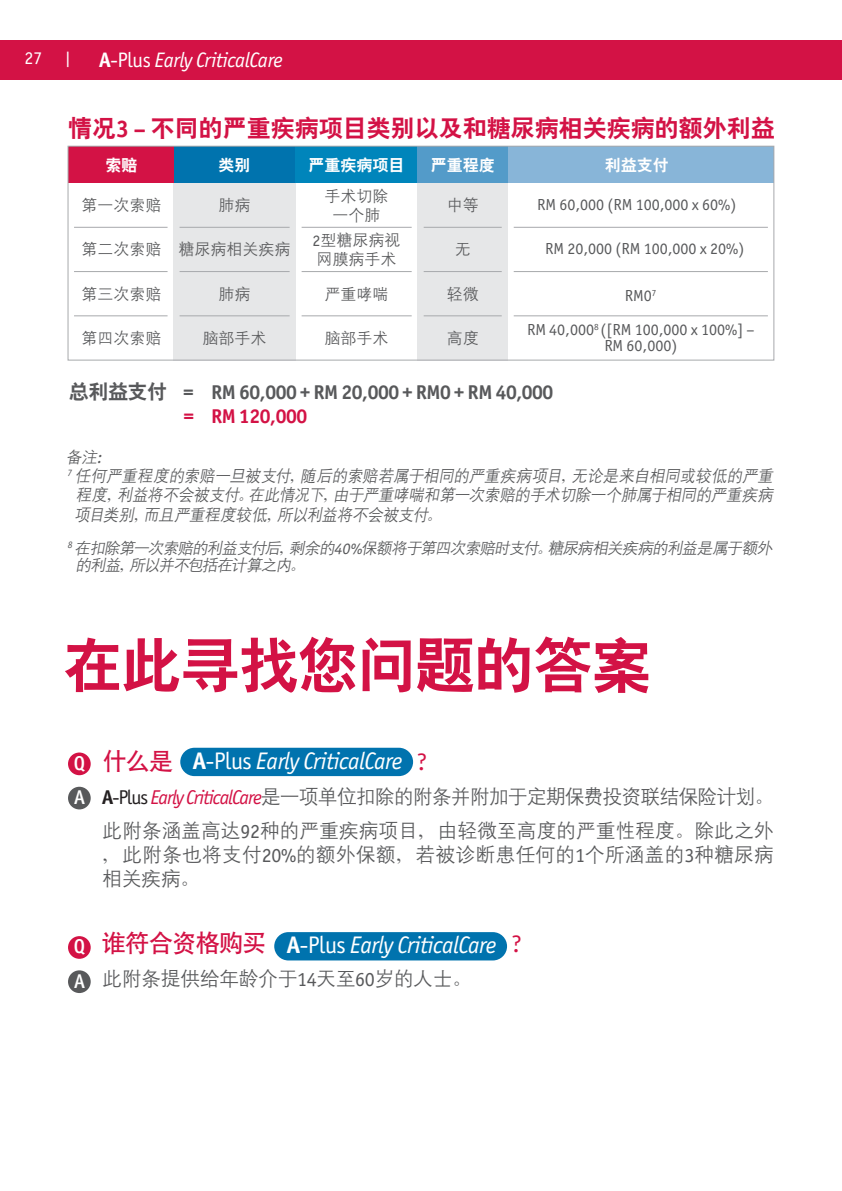
<style>
.page{position:relative;width:842px;height:1191px;background:#fff}
.page>*{position:absolute;margin:0;border:0;box-sizing:border-box;transform-origin:0 0}
.t1{font:60px "Heiti CSEG Bold GB";letter-spacing:-.02em;color:#d31245}
.t2{font:italic 24px "Officina Sans ITC Pro";letter-spacing:-.02em;color:#fff}
.t3{font:24px "Heiti CSEG Bold GB";color:#d31245}
.t4{font:24px "Heiti CSEG Medium GB";letter-spacing:-.025em;color:#d31245}
.t5{font:24px "Officina Sans ITC Pro";color:#d31245}
.t6{font:italic 21px "Officina Sans ITC Pro";letter-spacing:-.02em;color:#fff}
.t7{font:20px/34px "Denshan CSEG Medium GB";letter-spacing:-.01em;color:#58595b}
.t8{font:700 20px/24px "Officina Sans ITC Pro";letter-spacing:-.02em;color:#58595b}
.t9{font:500 20px/34.2px "Officina Sans ITC Pro";color:#fff}
.t10{font:18px "Officina Sans ITC Pro";color:#fff}
.t11{font:italic 16.8px/19.8px "Denshan CSEG Medium GB";color:#58595b;scale:.94 1}
.t12{font:italic 16.2px "Denshan CSEG Medium GB";color:#58595b}
.t13{font:16px/16px "Officina Sans ITC Pro";color:#58595b;text-align:center}
.t14{font:16px/19.2px "Denshan CSEG Medium GB";color:#58595b;text-align:center}
.t15{font:italic 16px/17.4px "Denshan CSEG Medium GB";color:#58595b}
.t16{font:16px "Heiti CSEG Bold GB";color:#fff}
.s1{font-weight:700;font-style:normal}
.s2{font-style:normal}
.s3{font-family:"Officina Sans ITC Pro";font-weight:700}
.s4{font-family:"Officina Sans ITC Pro"}
.s5{font-family:"Heiti CSEG Bold GB";font-weight:400}
.s6{color:#d31245}
.s7{font-family:"Officina Sans ITC Pro";font-size:17.2px}
.s8{font-family:"Officina Sans ITC Pro";font-weight:700;color:#231f20}
.s9{font-family:"Officina Sans ITC Pro";color:#231f20}
.s10{font-family:"Officina Sans ITC Pro";font-style:italic;color:#d31245}
</style>
<div class="page">
<div style="left:0;top:40px;width:842px;height:39px;background:#d31245"></div>
<div style="left:174px;top:183px;width:122px;height:177px;background:#e6e7e8"></div>
<div style="left:418px;top:183px;width:90px;height:177px;background:#e6e7e8"></div>
<div style="left:174px;top:146px;width:122px;height:37px;background:#0073ae"></div>
<div style="left:296px;top:146px;width:122px;height:37px;background:#0085bb"></div>
<div style="left:508px;top:146px;width:266px;height:37px;background:#88b5d8"></div>
<div style="left:418px;top:146px;width:90px;height:37px;background:#539bc9"></div>
<div style="left:68px;top:146px;width:106px;height:37px;background:#d31245"></div>
<hr style="left:74px;top:227px;width:94px;height:1px;background:#a7a9ac">
<hr style="left:180px;top:227px;width:110px;height:1px;background:#a7a9ac">
<hr style="left:302px;top:227px;width:110px;height:1px;background:#a7a9ac">
<hr style="left:424px;top:227px;width:78px;height:1px;background:#a7a9ac">
<hr style="left:514px;top:227px;width:254px;height:1px;background:#a7a9ac">
<hr style="left:74px;top:271px;width:94px;height:1px;background:#a7a9ac">
<hr style="left:180px;top:271px;width:110px;height:1px;background:#a7a9ac">
<hr style="left:302px;top:271px;width:110px;height:1px;background:#a7a9ac">
<hr style="left:424px;top:271px;width:78px;height:1px;background:#a7a9ac">
<hr style="left:514px;top:271px;width:254px;height:1px;background:#a7a9ac">
<hr style="left:74px;top:315px;width:94px;height:1px;background:#a7a9ac">
<hr style="left:180px;top:315px;width:110px;height:1px;background:#a7a9ac">
<hr style="left:302px;top:315px;width:110px;height:1px;background:#a7a9ac">
<hr style="left:424px;top:315px;width:78px;height:1px;background:#a7a9ac">
<hr style="left:514px;top:315px;width:254px;height:1px;background:#a7a9ac">
<div style="left:68px;top:146px;width:706px;height:214px;border:1px solid #a7a9ac"></div>
<div style="left:180px;top:747px;width:233px;height:29px;background:#0073ae;border-radius:14px"></div>
<div style="left:274px;top:932px;width:233px;height:28px;background:#0073ae;border-radius:14px"></div>
<div style="left:68px;top:752px;width:23px;height:23px;background:#d31245;border-radius:50%"></div>
<div style="left:68px;top:786px;width:23px;height:23px;background:#58595b;border-radius:50%"></div>
<div style="left:68px;top:936px;width:23px;height:22px;background:#d31245;border-radius:50%"></div>
<div style="left:68px;top:970px;width:23px;height:23px;background:#58595b;border-radius:50%"></div>
<p class="t10" style="left:25px;top:48px;width:19px">27</p>
<p class="t10" style="left:65px;top:48px;width:7px">|</p>
<p class="t6" style="left:99px;top:47px;width:185px"><span class="s1">A</span><span class="s2">-Plus</span> Early CriticalCare</p>
<p class="t3" style="left:68px;top:116px;width:708px">情况<span class="s3">3 –</span> 不同的严重疾病项目类别以及和糖尿病相关疾病的额外利益</p>
<p class="t16" style="left:106px;top:157px;width:34px">索赔</p>
<p class="t16" style="left:219px;top:157px;width:33px">类别</p>
<p class="t16" style="left:309px;top:157px;width:97px">严重疾病项目</p>
<p class="t14" style="left:82px;top:196px;width:81px">第一次索赔</p>
<p class="t16" style="left:431px;top:157px;width:65px">严重程度</p>
<p class="t16" style="left:605px;top:157px;width:65px">利益支付</p>
<p class="t14" style="left:219px;top:196px;width:33px">肺病</p>
<p class="t14" style="left:325px;top:186px;width:65px">手术切除一个肺</p>
<p class="t14" style="left:447px;top:196px;width:33px">中等</p>
<p class="t13" style="left:537px;top:197px;width:201px">RM 60,000 (RM 100,000 x 60%)</p>
<p class="t14" style="left:82px;top:240px;width:211px">第二次索赔 糖尿病相关疾病</p>
<p class="t14" style="left:313px;top:230px;width:89px;text-align:left"><span class="s4">2</span>型糖尿病视网膜病手术</p>
<p class="t14" style="left:455px;top:240px;width:17px">无</p>
<p class="t13" style="left:545px;top:241px;width:201px">RM 20,000 (RM 100,000 x 20%)</p>
<p class="t14" style="left:82px;top:284px;width:81px">第三次索赔</p>
<p class="t14" style="left:219px;top:284px;width:33px">肺病</p>
<p class="t14" style="left:325px;top:284px;width:65px">严重哮喘</p>
<p class="t14" style="left:447px;top:284px;width:33px">轻微</p>
<p class="t13" style="left:625px;top:287px;width:33px">RM0<sup>7</sup></p>
<p class="t14" style="left:82px;top:328px;width:81px">第四次索赔</p>
<p class="t14" style="left:203px;top:328px;width:65px">脑部手术</p>
<p class="t14" style="left:325px;top:328px;width:65px">脑部手术</p>
<p class="t14" style="left:447px;top:328px;width:33px">高度</p>
<p class="t13" style="left:527px;top:322px;width:229px">RM 40,000<sup>8</sup> ([RM 100,000 x 100%] –<br>RM 60,000)</p>
<p class="t8" style="left:184px;top:380px;width:371px;text-indent:-115px"><span class="s5">总利益支付</span> = RM 60,000 + RM 20,000 + RM0 + RM 40,000 <span class="s6">= RM 120,000</span></p>
<p class="t12" style="left:66px;top:449px;width:41px">备注<span class="s7">:</span></p>
<p class="t11" style="left:67px;top:465px;width:755px"><sup>7</sup> 任何严重程度的索赔一旦被支付，随后的索赔若属于相同的严重疾病项目，无论是来自相同或较低的严重</p>
<p class="t11" style="left:74px;top:485px;width:748px">程度，利益将不会被支付。在此情况下，由于严重哮喘和第一次索赔的手术切除一个肺属于相同的严重疾病项目类别，而且严重程度较低，所以利益将不会被支付。</p>
<p class="t15" style="left:75px;top:539px;width:702px;text-indent:-8px"><sup>8</sup> 在扣除第一次索赔的利益支付后，剩余的<span class="s4">40%</span>保额将于第四次索赔时支付。糖尿病相关疾病的利益是属于额外的利益，所以并不包括在计算之内。</p>
<p class="t1" style="left:63px;top:635px;width:591px">在此寻找您问题的答案</p>
<p class="t9" style="left:74px;top:745px;width:13px">Q<br>A</p>
<p class="t9" style="left:74px;top:929px;width:13px">Q<br>A</p>
<p class="t4" style="left:102px;top:749px;width:72px">什么是</p>
<p class="t5" style="left:417px;top:748px;width:12px">?</p>
<p class="t7" style="left:102px;top:779px;width:674px"><span class="s8">A</span><span class="s9">-Plus</span> <span class="s10">Early CriticalCare</span>是一项单位扣除的附条并附加于定期保费投资联结保险计划。此附条涵盖高达<span class="s4">92</span>种的严重疾病项目，由轻微至高度的严重性程度。除此之外</p>
<p class="t7" style="left:102px;top:842px;width:673px;line-height:24px">，此附条也将支付<span class="s4">20%</span>的额外保额，若被诊断患任何的<span class="s4">1</span>个所涵盖的<span class="s4">3</span>种糖尿病相关疾病。</p>
<p class="t2" style="left:193px;top:747px;width:211px"><span class="s1">A</span><span class="s2">-Plus</span> Early CriticalCare</p>
<p class="t4" style="left:102px;top:931px;width:166px">谁符合资格购买</p>
<p class="t5" style="left:512px;top:930px;width:12px">?</p>
<p class="t7" style="left:102px;top:961px;width:371px">此附条提供给年龄介于<span class="s4">14</span>天至<span class="s4">60</span>岁的人士。</p>
<p class="t2" style="left:287px;top:931px;width:211px"><span class="s1">A</span><span class="s2">-Plus</span> Early CriticalCare</p>
</div>
